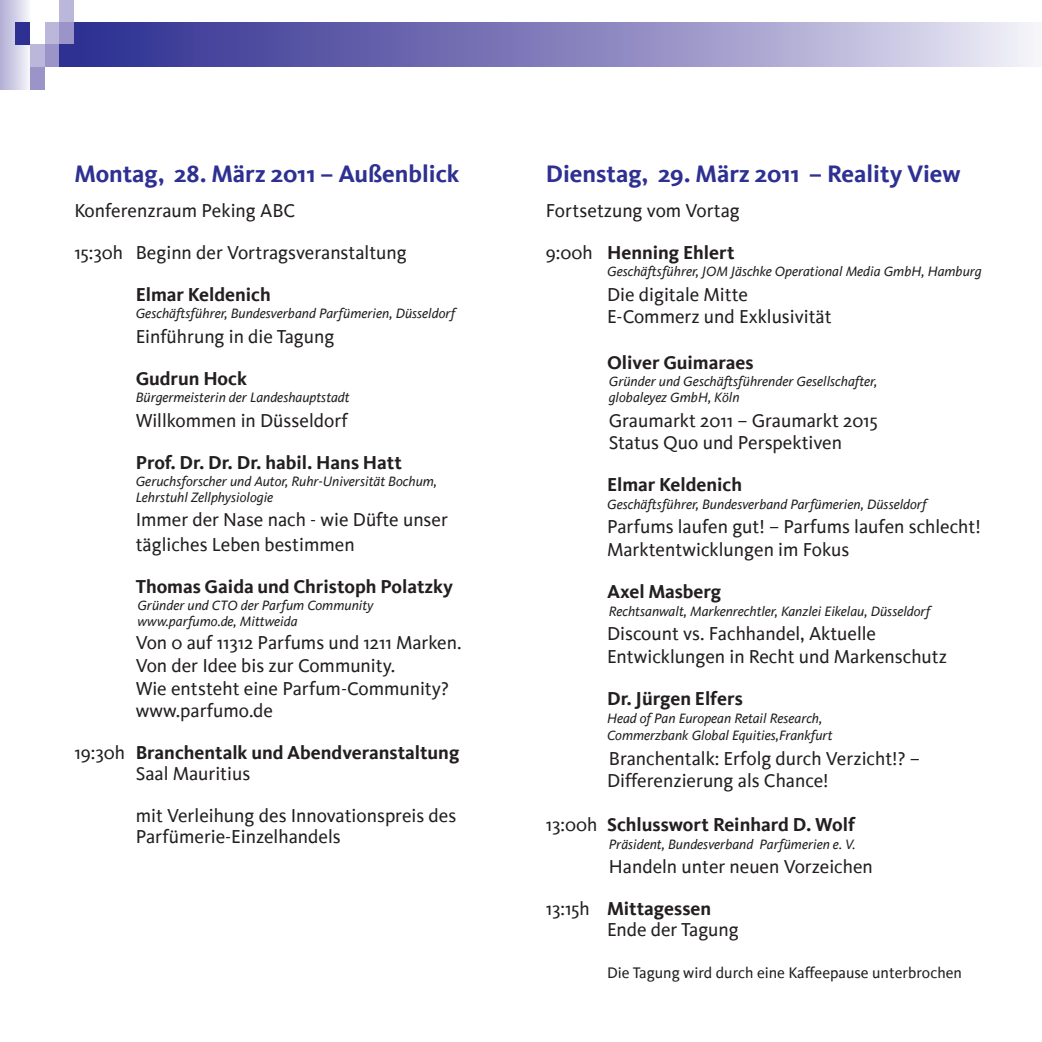
<style>
.page{position:relative;width:1042px;height:1042px;background:#fff}
.page>*{position:absolute;margin:0;border:0;box-sizing:border-box;transform-origin:0 0}
.t1{font:700 24.5px "CDU Kievit";color:#2e3092}
.t2{font:19.25px/22.8px "CDU Kievit";color:#231f20}
.t3{font:700 19.25px/21px "CDU Kievit";color:#231f20}
.t4{font:15.75px "CDU Kievit";color:#231f20}
.t5{font:italic 14px/15.8px "CDU Kievit";color:#231f20}
.t6{font:italic 14px "CDU Kievit Tab";color:#231f20}
.s1{font-weight:400}
.s2{font-weight:700}
</style>
<div class="page">
<div style="left:0;top:0;width:30px;height:89px;background:linear-gradient(to right,#b1add5,#f3f2f9)"></div>
<div style="left:15px;top:22px;width:15px;height:23px;background:#2e3092"></div>
<div style="left:60px;top:0;width:14px;height:22px;background:#bbb7da"></div>
<div style="left:45px;top:22px;width:15px;height:23px;background:#bbb7da"></div>
<div style="left:60px;top:22px;width:14px;height:23px;background:#9a94c8"></div>
<div style="left:30px;top:45px;width:15px;height:22px;background:#bbb7da"></div>
<div style="left:30px;top:67px;width:15px;height:22px;background:#9a94c8"></div>
<div style="left:45px;top:45px;width:15px;height:22px;background:#9a94c8"></div>
<div style="left:60px;top:45px;width:14px;height:22px;background:#2e3092"></div>
<div style="left:74px;top:22px;width:968px;height:45px;background:linear-gradient(to right,#27268c,#e9e5f3)"></div>
<p class="t1" style="left:74px;top:159px;width:387px">Montag, 28. März 2011 – Außenblick</p>
<p class="t1" style="left:546px;top:159px;width:416px">Dienstag, 29. März 2011 – Reality View</p>
<p class="t2" style="left:74px;top:189px;width:334px;line-height:42px">Konferenzraum Peking ABC<br>15:30h Beginn der Vortragsveranstaltung</p>
<p class="t3" style="left:136px;top:284px;width:137px">Elmar Keldenich</p>
<p class="t5" style="left:136px;top:306px;width:321px">Geschäftsführer, Bundesverband Parfümerien, Düsseldorf</p>
<p class="t2" style="left:136px;top:325px;width:200px">Einführung in die Tagung</p>
<p class="t3" style="left:136px;top:368px;width:113px">Gudrun Hock</p>
<p class="t6" style="left:136px;top:389px;width:215px">Bürgermeisterin der Landeshauptstadt</p>
<p class="t2" style="left:136px;top:409px;width:214px">Willkommen in Düsseldorf</p>
<p class="t3" style="left:136px;top:452px;width:268px">Prof. Dr. Dr. Dr. habil. Hans Hatt</p>
<p class="t5" style="left:136px;top:474px;width:303px">Geruchsforscher und Autor, Ruhr-Universität Bochum,<br>Lehrstuhl Zellphysiologie</p>
<p class="t2" style="left:136px;top:508px;width:314px;line-height:24.5px">Immer der Nase nach - wie Düfte unser tägliches Leben bestimmen</p>
<p class="t3" style="left:136px;top:576px;width:319px">Thomas Gaida und Christoph Polatzky</p>
<p class="t5" style="left:137px;top:598px;width:238px">Gründer und CTO der Parfum Community www.parfumo.de, Mittweida</p>
<p class="t2" style="left:136px;top:631px;width:327px">Von 0 auf 11312 Parfums und 1211 Marken.<br>Von der Idee bis zur Community.<br>Wie entsteht eine Parfum-Community? www.parfumo.de</p>
<p class="t3" style="left:136px;top:742px;width:325px;text-indent:-61px"><span class="s1">19:30h</span> Branchentalk und Abendveranstaltung<br><span class="s1">Saal Mauritius</span></p>
<p class="t2" style="left:136px;top:805px;width:322px;line-height:21px">mit Verleihung des Innovationspreis des<br>Parfümerie-Einzelhandels</p>
<p class="t2" style="left:546px;top:189px;width:196px;line-height:42px">Fortsetzung vom Vortag<br>9:00h <span class="s2">Henning Ehlert</span></p>
<p class="t5" style="left:607px;top:264px;width:376px">Geschäftsführer, JOM Jäschke Operational Media GmbH, Hamburg</p>
<p class="t2" style="left:607px;top:283px;width:226px">Die digitale Mitte<br>E-Commerz und Exklusivität</p>
<p class="t3" style="left:607px;top:352px;width:148px">Oliver Guimaraes</p>
<p class="t5" style="left:609px;top:374px;width:270px">Gründer und Geschäftsführender Gesellschafter, globaleyez GmbH, Köln</p>
<p class="t2" style="left:609px;top:409px;width:270px">Graumarkt 2011 – Graumarkt 2015<br>Status Quo und Perspektiven</p>
<p class="t3" style="left:607px;top:474px;width:137px">Elmar Keldenich</p>
<p class="t5" style="left:607px;top:496px;width:321px">Geschäftsführer, Bundesverband Parfümerien, Düsseldorf</p>
<p class="t2" style="left:607px;top:516px;width:375px">Parfums laufen gut! – Parfums laufen schlecht!<br>Marktentwicklungen im Fokus</p>
<p class="t3" style="left:607px;top:581px;width:116px">Axel Masberg</p>
<p class="t5" style="left:609px;top:603px;width:323px">Rechtsanwalt, Markenrechtler, Kanzlei Eikelau, Düsseldorf</p>
<p class="t2" style="left:607px;top:622px;width:341px">Discount vs. Fachhandel, Aktuelle<br>Entwicklungen in Recht und Markenschutz</p>
<p class="t3" style="left:607px;top:688px;width:137px">Dr. Jürgen Elfers</p>
<p class="t5" style="left:607px;top:709px;width:227px;line-height:17.5px">Head of Pan European Retail Research,<br>Commerzbank Global Equities,Frankfurt</p>
<p class="t2" style="left:607px;top:747px;width:314px">Branchentalk: Erfolg durch Verzicht!? –<br>Differenzierung als Chance!</p>
<p class="t3" style="left:546px;top:814px;width:311px"><span class="s1">13:00h</span> Schlusswort Reinhard D. Wolf</p>
<p class="t5" style="left:609px;top:836px;width:248px">Präsident, Bundesverband Parfümerien e. V.</p>
<p class="t2" style="left:546px;top:846px;width:329px;line-height:42px;text-indent:63px">Handeln unter neuen Vorzeichen<br>13:15h <span class="s2">Mittagessen</span></p>
<p class="t2" style="left:607px;top:918px;width:133px">Ende der Tagung</p>
<p class="t4" style="left:607px;top:964px;width:356px">Die Tagung wird durch eine Kaffeepause unterbrochen</p>
</div>
